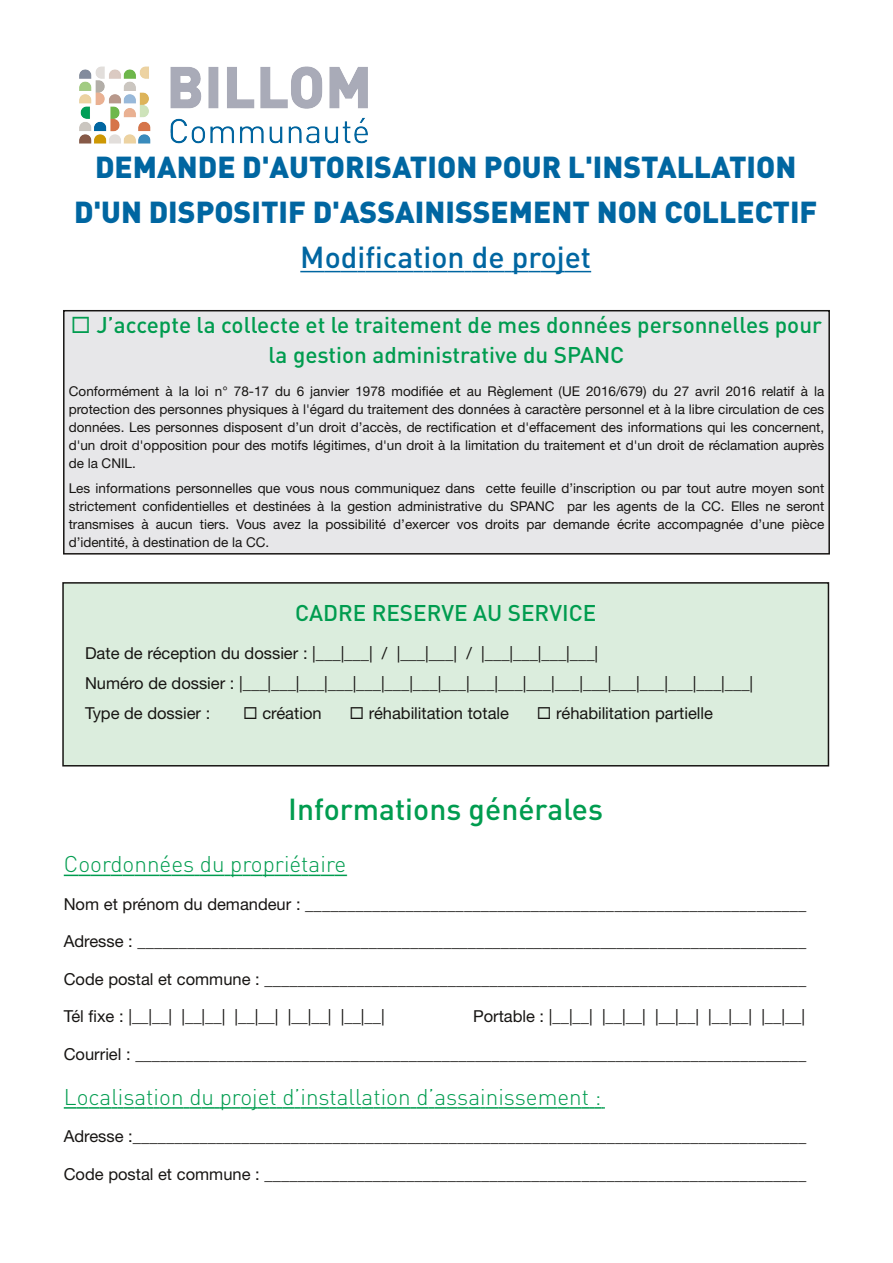
<style>
.page{position:relative;width:893px;height:1263px;background:#fff}
.page>*{position:absolute;margin:0;border:0;box-sizing:border-box;transform-origin:0 0}
.t1{font:900 30px/45px "DIN Pro";color:#0066a1;text-align:center}
.t2{font:500 30px "DIN Pro";color:#009c4f}
.t3{font:500 30px "DIN Pro";color:#0066a1}
.t4{font:500 22.5px/30px "DIN Pro";color:#009c4f;text-align:center}
.t5{font:300 22.5px "DIN Pro";color:#009c4f}
.t6{font:16.5px/30px "Helvetica Neue LT Std";color:#171513}
.t7{font:13.5px/18px "Helvetica Neue LT Std";letter-spacing:-.005em;color:#171513;text-align:justify}
</style>
<div class="page">
<img style="left:79px;top:66px;width:289px;height:78px">
<svg style="left:300px;top:271px;width:291px;height:1px"></svg>
<div style="left:63px;top:583px;width:765px;height:183px;background:#dbeddd"></div>
<div style="left:62px;top:582px;width:767px;height:184px;border:2px solid #171513"></div>
<svg style="left:64px;top:875px;width:283px;height:1px"></svg>
<svg style="left:64px;top:1107px;width:541px;height:2px"></svg>
<div style="left:64px;top:311px;width:765px;height:243px;background:#e7e7e9"></div>
<div style="left:63px;top:310px;width:767px;height:244px;border:2px solid #171513"></div>
<h1 class="t1" style="left:74px;top:143px;width:745px">DEMANDE D'AUTORISATION POUR L'INSTALLATION<br>D'UN DISPOSITIF D'ASSAINISSEMENT NON COLLECTIF</h1>
<h1 class="t3" style="left:300px;top:236px;width:292px">Modification de projet</h1>
<h2 class="t4" style="left:71px;top:309px;width:753px">◻ J’accepte la collecte et le traitement de mes données personnelles pour la gestion administrative du SPANC</h2>
<p class="t7" style="left:69px;top:384px;width:757px">Conformément à la loi n° 78-17 du 6 janvier 1978 modifiée et au Règlement (UE 2016/679) du 27 avril 2016 relatif à la protection des personnes physiques à l'égard du traitement des données à caractère personnel et à la libre circulation de ces données. Les personnes disposent d’un droit d’accès, de rectification et d'effacement des informations qui les concernent, d'un droit d'opposition pour des motifs légitimes, d'un droit à la limitation du traitement et d'un droit de réclamation auprès de la CNIL.</p>
<p class="t7" style="left:69px;top:481px;width:757px">Les informations personnelles que vous nous communiquez dans cette feuille d’inscription ou par tout autre moyen sont strictement confidentielles et destinées à la gestion administrative du SPANC par les agents de la CC. Elles ne seront transmises à aucun tiers. Vous avez la possibilité d’exercer vos droits par demande écrite accompagnée d’une pièce d’identité, à destination de la CC.</p>
<h2 class="t4" style="left:295px;top:597px;width:303px">CADRE RESERVE AU SERVICE</h2>
<p class="t6" style="left:85px;top:640px;width:670px">Date de réception du dossier : |___|___| / |___|___| / |___|___|___|___|<br>Numéro de dossier : |___|___|___|___|___|___|___|___|___|___|___|___|___|___|___|___|___|___|<br>Type de dossier :</p>
<p class="t6" style="left:243px;top:700px;width:80px">◻ création</p>
<p class="t6" style="left:349px;top:700px;width:161px">◻ réhabilitation totale</p>
<p class="t6" style="left:537px;top:700px;width:178px">◻ réhabilitation partielle</p>
<h1 class="t2" style="left:288px;top:788px;width:316px">Informations générales</h1>
<h2 class="t5" style="left:64px;top:849px;width:284px">Coordonnées du propriétaire</h2>
<p class="t6" style="left:64px;top:891px;width:744px">Nom et prénom du demandeur : ____________________________________________________________</p>
<p class="t6" style="left:64px;top:929px;width:744px">Adresse : _________________________________________________________________________________</p>
<p class="t6" style="left:64px;top:966px;width:744px">Code postal et commune : _________________________________________________________________</p>
<p class="t6" style="left:64px;top:1004px;width:322px">Tél fixe : |__|__| |__|__| |__|__| |__|__| |__|__|</p>
<p class="t6" style="left:473px;top:1004px;width:334px">Portable : |__|__| |__|__| |__|__| |__|__| |__|__|</p>
<p class="t6" style="left:64px;top:1041px;width:744px">Courriel : _________________________________________________________________________________</p>
<h2 class="t5" style="left:64px;top:1081px;width:539px">Localisation du projet d’installation d’assainissement :</h2>
<p class="t6" style="left:64px;top:1124px;width:744px">Adresse :_________________________________________________________________________________</p>
<p class="t6" style="left:64px;top:1161px;width:744px">Code postal et commune : _________________________________________________________________</p>
</div>
